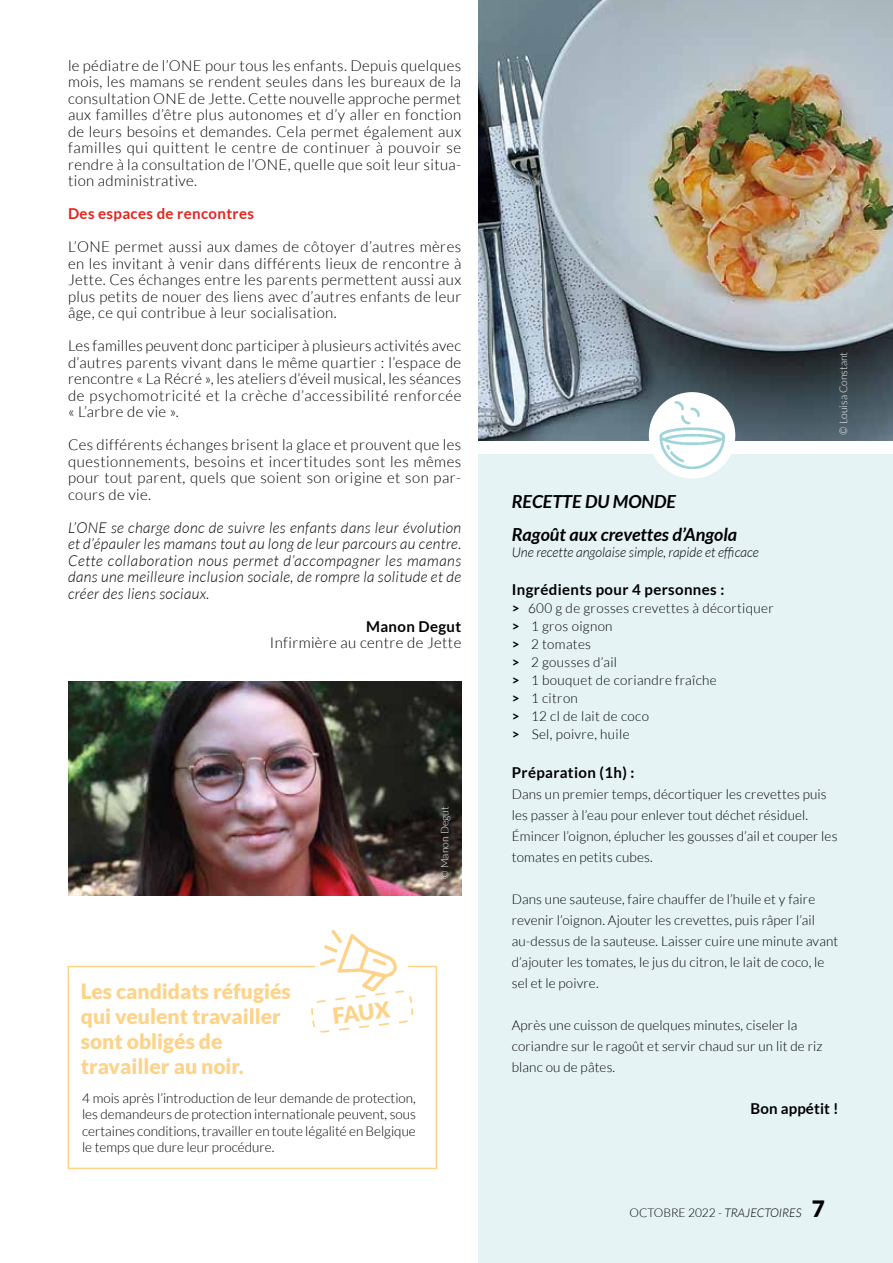
<style>
.page{position:relative;width:893px;height:1263px;background:#fff}
.page>*{position:absolute;margin:0;border:0;box-sizing:border-box;transform-origin:0 0}
.t1{font:900 21.9px "Lato";color:#fdd38a}
.t2{font:900 21px/25.2px "Lato";color:#fdd38a}
.t3{font:italic 700 18px/33px "Lato";color:#000}
.t4{font:300 15px/16.5px "Lato";letter-spacing:.025em;color:#000;text-align:justify}
.t5{font:italic 300 15px/16.5px "Lato";letter-spacing:.025em;color:#000;text-align:justify}
.t6{font:700 15px "Lato";letter-spacing:.025em;color:#000}
.t7{font:700 15px "Lato";letter-spacing:.025em;color:#e5231b}
.t8{font:300 13.5px/21px "Lato";letter-spacing:.01em;color:#000}
.t9{font:italic 300 13.5px "Lato";color:#000}
.t10{font:300 12px "Lato";color:#000}
.t11{font:300 10.5px "Lato";color:#fff}
.s1{font-weight:700}
.s2{font-style:italic}
.s3{font-weight:900;font-size:22.5px}
</style>
<div class="page">
<div style="left:478px;top:454px;width:415px;height:809px;background:#e5f3f5"></div>
<img style="left:478px;top:0;width:415px;height:441px">
<img style="left:643px;top:386px;width:98px;height:93px">
<div style="left:68px;top:966px;width:369px;height:203px;background:#fff;border:2px solid #fdd38a"></div>
<img style="left:311px;top:930px;width:107px;height:103px">
<img style="left:68px;top:681px;width:393px;height:215px">
<p class="t4" style="left:68px;top:57px;width:395px">le pédiatre de l’ONE pour tous les enfants. Depuis quelques mois, les mamans se rendent seules dans les bureaux de la consultation ONE de Jette. Cette nouvelle approche permet aux familles d’être plus autonomes et d’y aller en fonction de leurs besoins et demandes. Cela permet également aux familles qui quittent le centre de continuer à pouvoir se rendre à la consultation de l’ONE, quelle que soit leur situa&shy;tion administrative.</p>
<p class="t7" style="left:68px;top:205px;width:187px">Des espaces de rencontres</p>
<p class="t4" style="left:68px;top:238px;width:395px">L’ONE permet aussi aux dames de côtoyer d’autres mères en les invitant à venir dans différents lieux de rencontre à Jette. Ces échanges entre les parents permettent aussi aux plus petits de nouer des liens avec d’autres enfants de leur âge, ce qui contribue à leur socialisation.</p>
<p class="t4" style="left:68px;top:337px;width:395px">Les familles peuvent donc participer à plusieurs activités avec d’autres parents vivant dans le même quartier : l’espace de rencontre « La Récré », les ateliers d’éveil musical, les séances de psychomotricité et la crèche d’accessibilité renforcée « L’arbre de vie ».</p>
<p class="t4" style="left:68px;top:436px;width:395px">Ces différents échanges brisent la glace et prouvent que les questionnements, besoins et incertitudes sont les mêmes pour tout parent, quels que soient son origine et son par&shy;cours de vie.</p>
<p class="t5" style="left:68px;top:519px;width:395px">L’ONE se charge donc de suivre les enfants dans leur évolution et d’épauler les mamans tout au long de leur parcours au centre.<br>Cette collaboration nous permet d’accompagner les mamans dans une meilleure inclusion sociale, de rompre la solitude et de créer des liens sociaux.</p>
<p class="t6" style="left:366px;top:617px;width:97px">Manon Degut</p>
<p class="t4" style="left:270px;top:634px;width:193px">Infirmière au centre de Jette</p>
<p class="t11" style="left:439px;top:878px;width:74px;rotate:-90deg">© Manon Degut</p>
<h2 class="t2" style="left:81px;top:978px;width:211px">Les candidats réfugiés qui veulent travailler sont obligés de travailler au noir.</h2>
<p class="t8" style="left:82px;top:1090px;width:335px;line-height:16.2px;text-align:justify">4 mois après l’introduction de leur demande de protection, les demandeurs de protection internationale peuvent, sous certaines conditions, travailler en toute légalité en Belgique le temps que dure leur procédure.</p>
<h1 class="t1" style="left:331px;top:1003px;width:59px;rotate:-7deg">FAUX</h1>
<p class="t11" style="left:838px;top:435px;width:84px;rotate:-90deg">© Louisa Constant</p>
<p class="t3" style="left:512px;top:485px;width:227px">RECETTE DU MONDE<br>Ragoût aux crevettes d’Angola</p>
<p class="t9" style="left:512px;top:545px;width:249px">Une recette angolaise simple, rapide et efficace</p>
<p class="t6" style="left:512px;top:581px;width:214px">Ingrédients pour 4 personnes :</p>
<p class="t8" style="left:512px;top:599px;width:263px;line-height:18px"><span class="s1">&gt;</span> 600 g de grosses crevettes à décortiquer <span class="s1">&gt;</span> 1 gros oignon<br><span class="s1">&gt;</span> 2 tomates<br><span class="s1">&gt;</span> 2 gousses d’ail<br><span class="s1">&gt;</span> 1 bouquet de coriandre fraîche<br><span class="s1">&gt;</span> 1 citron<br><span class="s1">&gt;</span> 12 cl de lait de coco<br><span class="s1">&gt;</span> Sel, poivre, huile</p>
<p class="t6" style="left:512px;top:764px;width:124px">Préparation (1h) :</p>
<p class="t8" style="left:512px;top:783px;width:327px">Dans un premier temps, décortiquer les crevettes puis les passer à l’eau pour enlever tout déchet résiduel.<br>Émincer l’oignon, éplucher les gousses d’ail et couper les tomates en petits cubes.</p>
<p class="t8" style="left:512px;top:888px;width:328px">Dans une sauteuse, faire chauffer de l’huile et y faire revenir l’oignon. Ajouter les crevettes, puis râper l’ail au-dessus de la sauteuse. Laisser cuire une minute avant d’ajouter les tomates, le jus du citron, le lait de coco, le sel et le poivre.</p>
<p class="t8" style="left:512px;top:1014px;width:312px">Après une cuisson de quelques minutes, ciseler la coriandre sur le ragoût et servir chaud sur un lit de riz blanc ou de pâtes.</p>
<p class="t6" style="left:750px;top:1100px;width:90px">Bon appétit !</p>
<p class="t10" style="left:629px;top:1206px;width:197px">OCTOBRE 2022 - <span class="s2">TRAJECTOIRES</span> <span class="s3">7</span></p>
</div>
